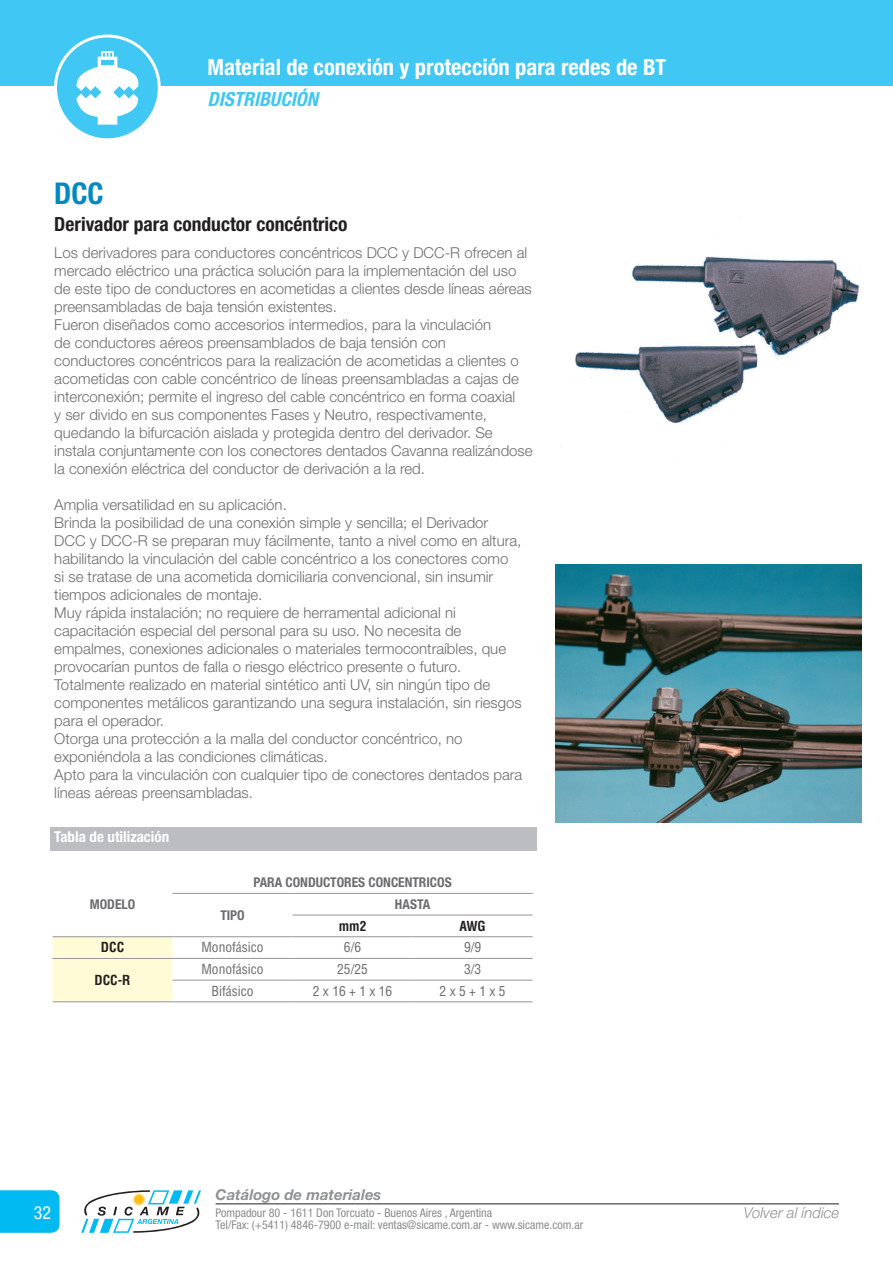
<style>
.page{position:relative;width:893px;height:1263px;background:#fff}
.page>*{position:absolute;margin:0;border:0;box-sizing:border-box;transform-origin:0 0}
.t1{font:700 condensed 30px "Helvetica Neue LT Std";color:#008bc0}
.t2{font:700 condensed 22.5px "Helvetica Neue LT Std";color:#fff}
.t3{font:700 condensed 19.5px "Helvetica Neue LT Std";color:#231f20}
.t4{font:italic 700 condensed 19.5px "Helvetica Neue LT Std";color:#40c7f4}
.t5{font:condensed 18px "Helvetica Neue LT Std";color:#fff}
.t6{font:300 15px/18px "Helvetica Neue LT Std";color:#6c6d70}
.t7{font:italic 700 15px "Helvetica Neue LT Std";color:#8f9194}
.t8{font:700 condensed 15px "Helvetica Neue LT Std";color:#fff}
.t9{font:italic 300 15px "Helvetica Neue LT Std";color:#8f9194}
.t10{font:condensed 13.5px "Helvetica LT Std";color:#6c6d70}
.t11{font:700 condensed 13.5px "Helvetica Neue LT Std";color:#6c6d70}
.t12{font:700 condensed 13.5px "Helvetica LT Std";color:#231f20}
.t13{font:condensed 12px/12px "Helvetica Neue LT Std";color:#8a8c8f}
</style>
<div class="page">
<hr style="left:216px;top:1203px;width:623px;height:1px;background:#231f20">
<div style="left:0;top:0;width:893px;height:86px;background:#40c7f4"></div>
<svg style="left:81px;top:1190px;width:120px;height:43px"></svg>
<svg style="left:0;top:1190px;width:60px;height:43px;background:#07bcf1"></svg>
<div style="left:50px;top:827px;width:487px;height:24px;background:#bcbdc0"></div>
<img style="left:575px;top:256px;width:285px;height:167px">
<img style="left:556px;top:564px;width:306px;height:258px">
<svg style="left:53px;top:892px;width:480px;height:109px"></svg>
<hr style="left:173px;top:893px;width:120px;height:1px;background:#939598">
<hr style="left:293px;top:893px;width:120px;height:1px;background:#939598">
<hr style="left:413px;top:893px;width:120px;height:1px;background:#939598">
<hr style="left:293px;top:915px;width:120px;height:1px;background:#939598">
<hr style="left:413px;top:915px;width:120px;height:1px;background:#939598">
<hr style="left:53px;top:936px;width:120px;height:1px;background:#939598">
<hr style="left:173px;top:936px;width:120px;height:1px;background:#939598">
<hr style="left:293px;top:936px;width:120px;height:1px;background:#939598">
<hr style="left:413px;top:936px;width:120px;height:1px;background:#939598">
<hr style="left:53px;top:958px;width:120px;height:1px;background:#939598">
<hr style="left:173px;top:958px;width:120px;height:1px;background:#939598">
<hr style="left:293px;top:958px;width:120px;height:1px;background:#939598">
<hr style="left:413px;top:958px;width:120px;height:1px;background:#939598">
<hr style="left:173px;top:980px;width:120px;height:1px;background:#939598">
<hr style="left:293px;top:980px;width:120px;height:1px;background:#939598">
<hr style="left:413px;top:980px;width:120px;height:1px;background:#939598">
<hr style="left:53px;top:1001px;width:120px;height:1px;background:#939598">
<hr style="left:173px;top:1001px;width:120px;height:1px;background:#939598">
<hr style="left:293px;top:1001px;width:120px;height:1px;background:#939598">
<hr style="left:413px;top:1001px;width:120px;height:1px;background:#939598">
<svg style="left:56px;top:36px;width:103px;height:101px"></svg>
<div style="left:54px;top:35px;width:107px;height:106px;border:3px solid #fff;border-radius:50%"></div>
<h2 class="t2" style="left:207px;top:53px;width:460px">Material de conexión y protección para redes de BT</h2>
<h3 class="t4" style="left:207px;top:87px;width:112px">DISTRIBUCIÓN</h3>
<h1 class="t1" style="left:54px;top:175px;width:51px">DCC</h1>
<h3 class="t3" style="left:54px;top:212px;width:295px">Derivador para conductor concéntrico</h3>
<p class="t6" style="left:54px;top:243px;width:480px">Los derivadores para conductores concéntricos DCC y DCC-R ofrecen al mercado eléctrico una práctica solución para la implementación del uso de este tipo de conductores en acometidas a clientes desde líneas aéreas preensambladas de baja tensión existentes.<br>Fueron diseñados como accesorios intermedios, para la vinculación<br>de conductores aéreos preensamblados de baja tensión con<br>conductores concéntricos para la realización de acometidas a clientes o acometidas con cable concéntrico de líneas preensambladas a cajas de interconexión; permite el ingreso del cable concéntrico en forma coaxial<br>y ser divido en sus componentes Fases y Neutro, respectivamente, quedando la bifurcación aislada y protegida dentro del derivador. Se instala conjuntamente con los conectores dentados Cavanna realizándose la conexión eléctrica del conductor de derivación a la red.</p>
<p class="t6" style="left:54px;top:495px;width:469px">Amplia versatilidad en su aplicación.<br>Brinda la posibilidad de una conexión simple y sencilla; el Derivador DCC y DCC-R se preparan muy fácilmente, tanto a nivel como en altura, habilitando la vinculación del cable concéntrico a los conectores como<br>si se tratase de una acometida domiciliaria convencional, sin insumir tiempos adicionales de montaje.<br>Muy rápida instalación; no requiere de herramental adicional ni capacitación especial del personal para su uso. No necesita de empalmes, conexiones adicionales o materiales termocontraíbles, que provocarían puntos de falla o riesgo eléctrico presente o futuro.<br>Totalmente realizado en material sintético anti UV, sin ningún tipo de componentes metálicos garantizando una segura instalación, sin riesgos para el operador.<br>Otorga una protección a la malla del conductor concéntrico, no exponiéndola a las condiciones climáticas.<br>Apto para la vinculación con cualquier tipo de conectores dentados para líneas aéreas preensambladas.</p>
<p class="t8" style="left:54px;top:828px;width:116px">Tabla de utilización</p>
<p class="t11" style="left:90px;top:896px;width:47px">MODELO</p>
<p class="t11" style="left:220px;top:907px;width:26px">TIPO</p>
<p class="t11" style="left:253px;top:874px;width:200px">PARA CONDUCTORES CONCENTRICOS</p>
<p class="t11" style="left:395px;top:896px;width:37px">HASTA</p>
<p class="t12" style="left:339px;top:917px;width:29px">mm2</p>
<p class="t12" style="left:459px;top:917px;width:28px">AWG</p>
<p class="t12" style="left:101px;top:939px;width:25px">DCC</p>
<p class="t10" style="left:201px;top:939px;width:64px">Monofásico</p>
<p class="t10" style="left:344px;top:939px;width:19px">6/6</p>
<p class="t10" style="left:464px;top:939px;width:19px">9/9</p>
<p class="t12" style="left:95px;top:971px;width:38px">DCC-R</p>
<p class="t10" style="left:201px;top:961px;width:64px">Monofásico</p>
<p class="t10" style="left:337px;top:961px;width:32px">25/25</p>
<p class="t10" style="left:464px;top:961px;width:19px">3/3</p>
<p class="t10" style="left:212px;top:982px;width:43px">Bifásico</p>
<p class="t10" style="left:313px;top:982px;width:81px">2 x 16 + 1 x 16</p>
<p class="t10" style="left:440px;top:982px;width:67px">2 x 5 + 1 x 5</p>
<p class="t7" style="left:216px;top:1186px;width:167px">Catálogo de materiales</p>
<p class="t5" style="left:34px;top:1202px;width:19px">32</p>
<p class="t9" style="left:744px;top:1204px;width:97px">Volver al índice</p>
<p class="t13" style="left:216px;top:1206px;width:369px">Pompadour 80 - 1611 Don Torcuato - Buenos Aires , Argentina<br>Tel/Fax: (+5411) 4846-7900 e-mail: ventas@sicame.com.ar - www.sicame.com.ar</p>
</div>
